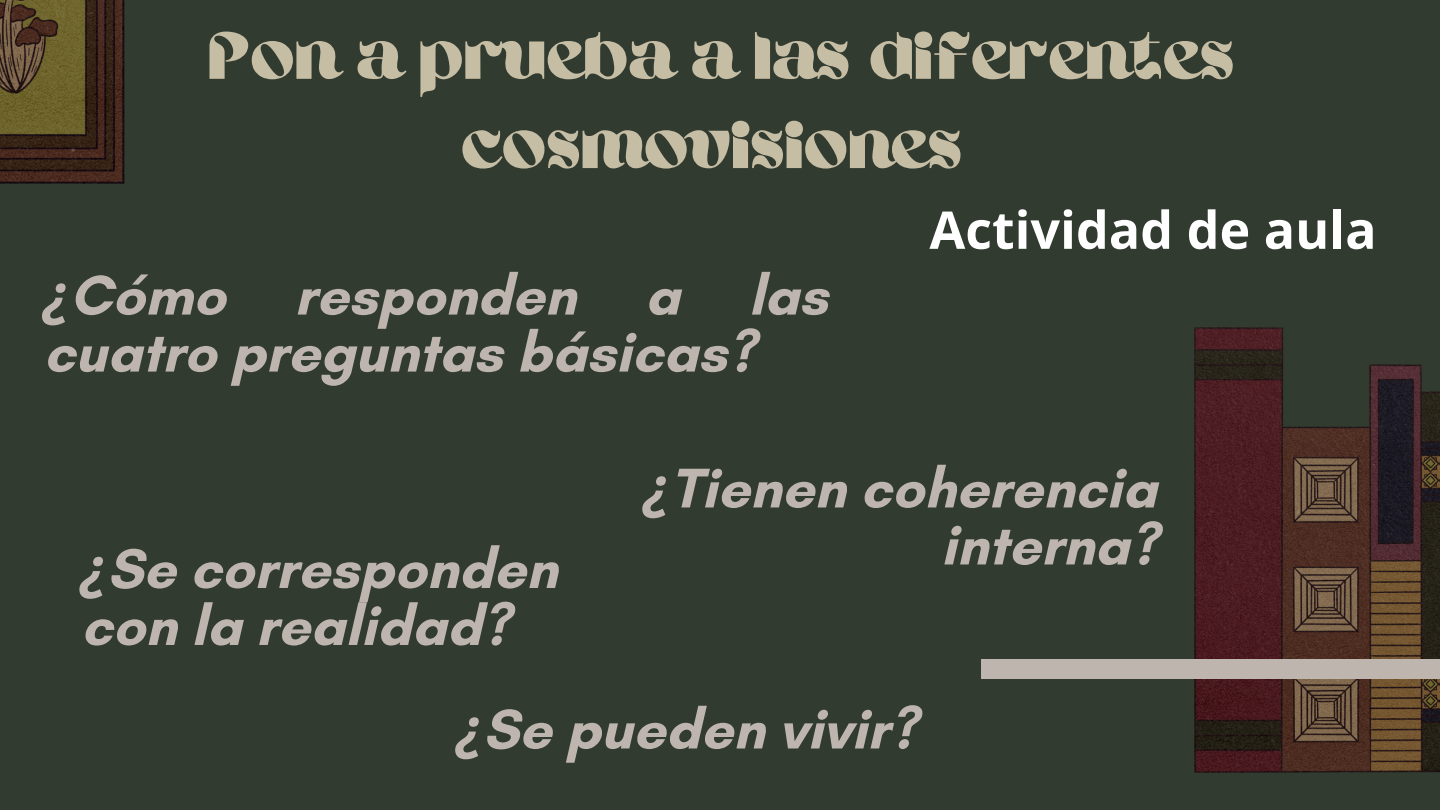
<style>
.page{position:relative;width:1440px;height:810px;background:#313b2f}
.page>*{position:absolute;margin:0;border:0;box-sizing:border-box;transform-origin:0 0}
.t1{font:69px/89.2px "Ahsing";letter-spacing:.01em;color:#c6bda5;text-align:center}
.t2{font:700 57px/57px "Glacial Indifference";color:#beb6ae}
.t3{font:700 52px "Open Sans";color:#fff}
.s1{font-family:"Noto Sans";font-style:italic}
</style>
<div class="page">
<img style="left:1194px;top:328px;width:246px;height:444px">
<img style="left:0;top:0;width:125px;height:184px">
<div style="left:981px;top:660px;width:459px;height:19px;background:#beb6ae"></div>
<h1 class="t1" style="left:208px;top:17px;width:1028px">Pon a prueba a las diferentes cosmovisiones</h1>
<p class="t2" style="left:44px;top:266px;width:786px"><span class="s1">¿</span>Cómo responden a las cuatro preguntas básicas?</p>
<p class="t3" style="left:929px;top:193px;width:449px">Actividad de aula</p>
<p class="t2" style="left:81px;top:540px;width:478px"><span class="s1">¿</span>Se corresponden con la realidad?</p>
<p class="t2" style="left:644px;top:459px;width:515px;text-align:right"><span class="s1">¿</span>Tienen coherencia interna?</p>
<p class="t2" style="left:457px;top:700px;width:461px"><span class="s1">¿</span>Se pueden vivir?</p>
</div>
